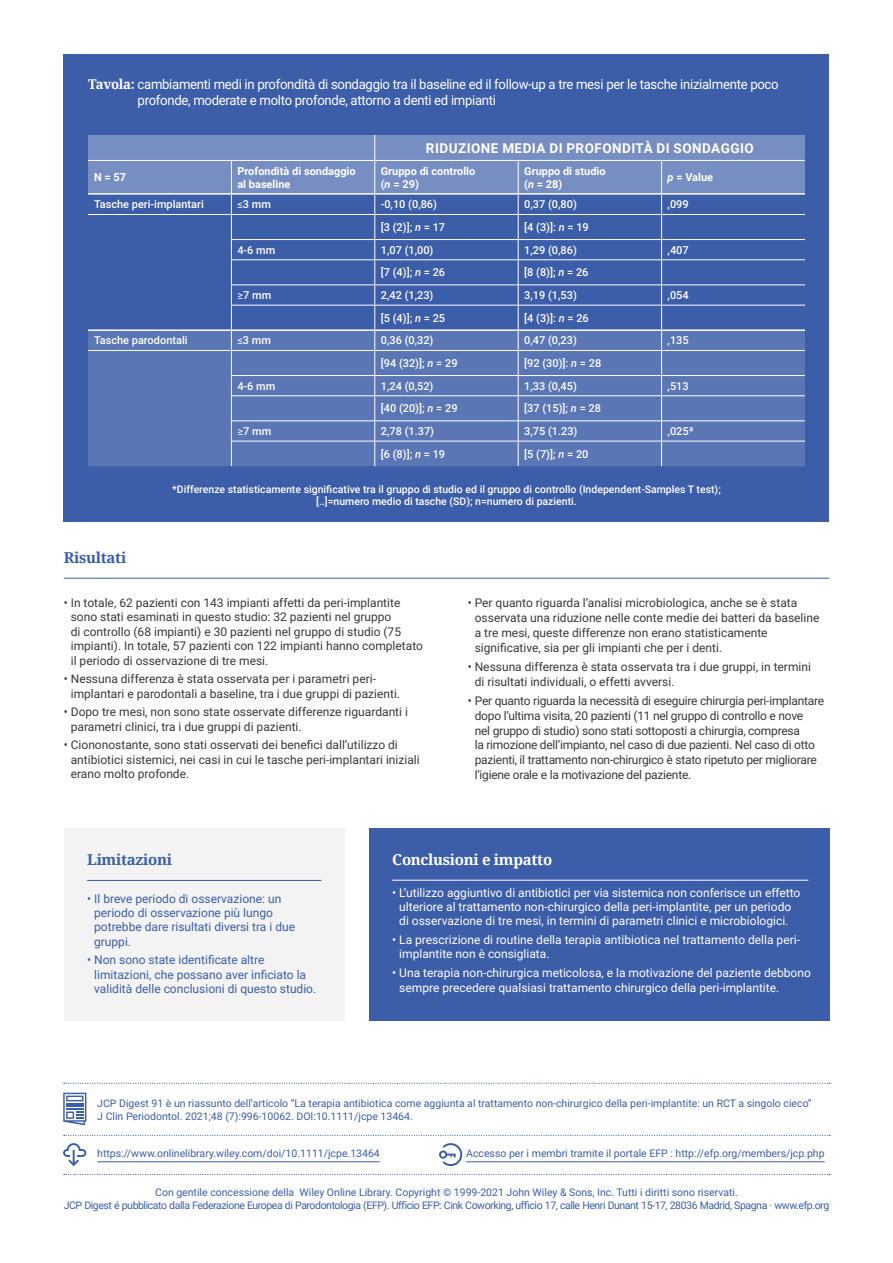
<style>
.page{position:relative;width:893px;height:1263px;background:#fff}
.page>*{position:absolute;margin:0;border:0;box-sizing:border-box;transform-origin:0 0}
.t1{font:700 15px "Noto Serif";letter-spacing:-.02em;color:#3c5da8}
.t2{font:700 15px "Noto Serif";letter-spacing:-.02em;color:#fff}
.t3{font:13.5px/16.2px "Roboto";letter-spacing:-.02em;color:#fff}
.t4{font:700 13.5px "Roboto";letter-spacing:.035em;color:#fff}
.t5{font:12px/14.4px "Roboto";color:#363838}
.t6{font:12px/14.4px "Roboto";color:#fff}
.t7{font:12px/14.9px "Roboto";letter-spacing:-.02em;color:#363838}
.t8{font:12px/14.4px "Roboto";color:#3c5da8}
.t9{font:500 10.95px "Roboto";color:#fff}
.t10{font:700 10.95px "Roboto";color:#fff}
.t11{font:10.5px/12.6px "Roboto";color:#3c5da8}
.t12{font:500 10.5px "Roboto";color:#fff}
.t13{font:10.5px "Roboto";letter-spacing:-.04em;color:#3c5da8}
.s1{font-family:"Noto Serif";font-weight:700}
.s2{font-style:italic}
.s3{font-weight:400}
</style>
<div class="page">
<div style="left:64px;top:54px;width:765px;height:468px;background:#3c5da8"></div>
<svg style="left:88px;top:135px;width:717px;height:331px"></svg>
<hr style="left:88px;top:193px;width:143px;height:2px;background:#fff">
<hr style="left:231px;top:193px;width:144px;height:2px;background:#fff">
<hr style="left:375px;top:193px;width:143px;height:2px;background:#fff">
<hr style="left:518px;top:193px;width:144px;height:2px;background:#fff">
<hr style="left:662px;top:193px;width:143px;height:2px;background:#fff">
<hr style="left:88px;top:329px;width:143px;height:2px;background:#fff">
<hr style="left:231px;top:329px;width:144px;height:2px;background:#fff">
<hr style="left:375px;top:329px;width:143px;height:2px;background:#fff">
<hr style="left:518px;top:329px;width:144px;height:2px;background:#fff">
<hr style="left:662px;top:329px;width:143px;height:2px;background:#fff">
<svg style="left:64px;top:1174px;width:766px;height:1px"></svg>
<svg style="left:64px;top:1083px;width:766px;height:1px"></svg>
<svg style="left:63px;top:1093px;width:23px;height:32px"></svg>
<svg style="left:64px;top:1135px;width:766px;height:1px"></svg>
<hr style="left:97px;top:1161px;width:283px;height:1px;background:#3c5da8">
<svg style="left:63px;top:1143px;width:24px;height:24px"></svg>
<hr style="left:466px;top:1161px;width:359px;height:1px;background:#3c5da8">
<svg style="left:439px;top:1143px;width:24px;height:24px"></svg>
<hr style="left:64px;top:578px;width:765px;height:1px;background:#3c5da8">
<div style="left:64px;top:828px;width:280px;height:192px;background:#f3f3f3"></div>
<hr style="left:87px;top:880px;width:234px;height:1px;background:#3c5da8">
<div style="left:369px;top:828px;width:460px;height:192px;background:#3c5da8"></div>
<hr style="left:392px;top:880px;width:416px;height:1px;background:#fff">
<p class="t3" style="left:138px;top:76px;width:642px;text-indent:-50px"><span class="s1">Tavola:</span> cambiamenti medi in profondità di sondaggio tra il baseline ed il follow-up a tre mesi per le tasche inizialmente poco profonde, moderate e molto profonde, attorno a denti ed impianti</p>
<p class="t10" style="left:94px;top:170px;width:34px">N = 57</p>
<p class="t10" style="left:237px;top:163px;width:120px">Profondità di sondaggio</p>
<p class="t10" style="left:237px;top:176px;width:55px">al baseline</p>
<p class="t4" style="left:426px;top:138px;width:329px">RIDUZIONE MEDIA DI PROFONDITÀ DI SONDAGGIO</p>
<p class="t10" style="left:381px;top:163px;width:96px">Gruppo di controllo</p>
<p class="t10" style="left:381px;top:176px;width:40px">(<span class="s2">n</span> = 29)</p>
<p class="t10" style="left:524px;top:163px;width:83px">Gruppo di studio</p>
<p class="t10" style="left:524px;top:176px;width:40px">(<span class="s2">n</span> = 28)</p>
<p class="t10" style="left:668px;top:170px;width:47px"><span class="s2">p</span> = Value</p>
<p class="t9" style="left:94px;top:197px;width:111px">Tasche peri-implantari</p>
<p class="t9" style="left:237px;top:197px;width:35px"><span class="s3">≤</span>3 mm</p>
<p class="t9" style="left:381px;top:197px;width:58px">-0,10 (0,86)</p>
<p class="t9" style="left:524px;top:197px;width:54px">0,37 (0,80)</p>
<p class="t9" style="left:668px;top:197px;width:23px">,099</p>
<p class="t9" style="left:381px;top:220px;width:66px">[3 (2)]; <span class="s2">n</span> = 17</p>
<p class="t9" style="left:524px;top:220px;width:66px">[4 (3)]: <span class="s2">n</span> = 19</p>
<p class="t9" style="left:237px;top:242px;width:39px">4-6 mm</p>
<p class="t9" style="left:381px;top:242px;width:54px">1,07 (1,00)</p>
<p class="t9" style="left:524px;top:242px;width:54px">1,29 (0,86)</p>
<p class="t9" style="left:668px;top:242px;width:23px">,407</p>
<p class="t9" style="left:381px;top:265px;width:66px">[7 (4)]; <span class="s2">n</span> = 26</p>
<p class="t9" style="left:524px;top:265px;width:66px">[8 (8)]; <span class="s2">n</span> = 26</p>
<p class="t9" style="left:237px;top:288px;width:35px"><span class="s3">≥</span>7 mm</p>
<p class="t9" style="left:381px;top:288px;width:54px">2,42 (1,23)</p>
<p class="t9" style="left:524px;top:288px;width:54px">3,19 (1,53)</p>
<p class="t9" style="left:668px;top:288px;width:23px">,054</p>
<p class="t9" style="left:381px;top:310px;width:66px">[5 (4)]; <span class="s2">n</span> = 25</p>
<p class="t9" style="left:524px;top:310px;width:66px">[4 (3)]: <span class="s2">n</span> = 26</p>
<p class="t9" style="left:94px;top:333px;width:95px">Tasche parodontali</p>
<p class="t9" style="left:237px;top:333px;width:35px"><span class="s3">≤</span>3 mm</p>
<p class="t9" style="left:381px;top:333px;width:54px">0,36 (0,32)</p>
<p class="t9" style="left:524px;top:333px;width:54px">0,47 (0,23)</p>
<p class="t9" style="left:668px;top:333px;width:23px">,135</p>
<p class="t9" style="left:381px;top:356px;width:78px">[94 (32)]; <span class="s2">n</span> = 29</p>
<p class="t9" style="left:524px;top:356px;width:79px">[92 (30)]: <span class="s2">n</span> = 28</p>
<p class="t9" style="left:237px;top:378px;width:39px">4-6 mm</p>
<p class="t9" style="left:381px;top:378px;width:54px">1,24 (0,52)</p>
<p class="t9" style="left:524px;top:378px;width:54px">1,33 (0,45)</p>
<p class="t9" style="left:668px;top:378px;width:23px">,513</p>
<p class="t9" style="left:381px;top:401px;width:78px">[40 (20)]; <span class="s2">n</span> = 29</p>
<p class="t9" style="left:524px;top:401px;width:78px">[37 (15)]; <span class="s2">n</span> = 28</p>
<p class="t9" style="left:237px;top:423px;width:35px"><span class="s3">≥</span>7 mm</p>
<p class="t9" style="left:381px;top:423px;width:55px">2,78 (1.37)</p>
<p class="t9" style="left:524px;top:423px;width:55px">3,75 (1.23)</p>
<p class="t9" style="left:668px;top:423px;width:28px">,025ª</p>
<p class="t9" style="left:381px;top:446px;width:66px">[6 (8)]; <span class="s2">n</span> = 19</p>
<p class="t9" style="left:524px;top:446px;width:66px">[5 (7)]; <span class="s2">n</span> = 20</p>
<p class="t12" style="left:172px;top:482px;width:550px">*Differenze statisticamente significative tra il gruppo di studio ed il gruppo di controllo (Independent-Samples T test);</p>
<p class="t12" style="left:316px;top:494px;width:262px">[..]=numero medio di tasche (SD); n=numero di pazienti.</p>
<p class="t1" style="left:64px;top:547px;width:64px">Risultati</p>
<p class="t5" style="left:71px;top:595px;width:354px;text-indent:-7px">• In totale, 62 pazienti con 143 impianti affetti da peri-implantite sono stati esaminati in questo studio: 32 pazienti nel gruppo<br>di controllo (68 impianti) e 30 pazienti nel gruppo di studio (75 impianti). In totale, 57 pazienti con 122 impianti hanno completato il periodo di osservazione di tre mesi.</p>
<p class="t5" style="left:71px;top:671px;width:331px;text-indent:-7px">• Nessuna differenza è stata osservata per i parametri peri&shy;implantari e parodontali a baseline, tra i due gruppi di pazienti.</p>
<p class="t5" style="left:71px;top:704px;width:339px;text-indent:-7px">• Dopo tre mesi, non sono state osservate differenze riguardanti i parametri clinici, tra i due gruppi di pazienti.</p>
<p class="t5" style="left:71px;top:737px;width:350px;text-indent:-7px">• Ciononostante, sono stati osservati dei benefici dall’utilizzo di antibiotici sistemici, nei casi in cui le tasche peri-implantari iniziali erano molto profonde.</p>
<p class="t5" style="left:475px;top:595px;width:346px;line-height:14.9px;text-indent:-7px">• Per quanto riguarda l’analisi microbiologica, anche se è stata osservata una riduzione nelle conte medie dei batteri da baseline a tre mesi, queste differenze non erano statisticamente significative, sia per gli impianti che per i denti.</p>
<p class="t5" style="left:475px;top:659px;width:338px;line-height:14.9px;text-indent:-7px">• Nessuna differenza è stata osservata tra i due gruppi, in termini di risultati individuali, o effetti avversi.</p>
<p class="t7" style="left:475px;top:693px;width:351px;text-indent:-7px">• Per quanto riguarda la necessità di eseguire chirurgia peri-implantare dopo l’ultima visita, 20 pazienti (11 nel gruppo di controllo e nove<br>nel gruppo di studio) sono stati sottoposti a chirurgia, compresa<br>la rimozione dell’impianto, nel caso di due pazienti. Nel caso di otto pazienti, il trattamento non-chirurgico è stato ripetuto per migliorare l’igiene orale e la motivazione del paziente.</p>
<p class="t1" style="left:87px;top:849px;width:86px">Limitazioni</p>
<p class="t8" style="left:94px;top:891px;width:202px;text-indent:-7px">• Il breve periodo di osservazione: un periodo di osservazione più lungo potrebbe dare risultati diversi tra i due gruppi.</p>
<p class="t8" style="left:94px;top:952px;width:224px;text-indent:-7px">• Non sono state identificate altre limitazioni, che possano aver inficiato la validità delle conclusioni di questo studio.</p>
<p class="t2" style="left:392px;top:849px;width:161px">Conclusioni e impatto</p>
<p class="t6" style="left:392px;top:885px;width:410px;text-align:center">• L’utilizzo aggiuntivo di antibiotici per via sistemica non conferisce un effetto ulteriore al trattamento non-chirurgico della peri-implantite, per un periodo<br>di osservazione di tre mesi, in termini di parametri clinici e microbiologici.</p>
<p class="t6" style="left:399px;top:932px;width:402px;text-indent:-7px">• La prescrizione di routine della terapia antibiotica nel trattamento della peri&shy;implantite non è consigliata.</p>
<p class="t6" style="left:399px;top:965px;width:413px;text-indent:-7px">• Una terapia non-chirurgica meticolosa, e la motivazione del paziente debbono sempre precedere qualsiasi trattamento chirurgico della peri-implantite.</p>
<p class="t11" style="left:97px;top:1096px;width:716px">JCP Digest 91 è un riassunto dell’articolo “La terapia antibiotica come aggiunta al trattamento non-chirurgico della peri-implantite: un RCT a singolo cieco”<br>J Clin Periodontol. 2021;48 (7):996-10062. DOI:10.1111/jcpe 13464.</p>
<p class="t11" style="left:97px;top:1147px;width:284px">https://www.onlinelibrary.wiley.com/doi/10.1111/jcpe.13464</p>
<p class="t11" style="left:466px;top:1147px;width:360px">Accesso per i membri tramite il portale EFP : http://efp.org/members/jcp.php</p>
<p class="t11" style="left:155px;top:1186px;width:584px">Con gentile concessione della Wiley Online Library. Copyright © 1999-2021 John Wiley &amp; Sons, Inc. Tutti i diritti sono riservati.</p>
<p class="t13" style="left:64px;top:1198px;width:767px">JCP Digest é pubblicato dalla Federazione Europea di Parodontologia (EFP). Ufficio EFP: Cink Coworking, ufficio 17, calle Henri Dunant 15-17, 28036 Madrid, Spagna · www.efp.org</p>
</div>
